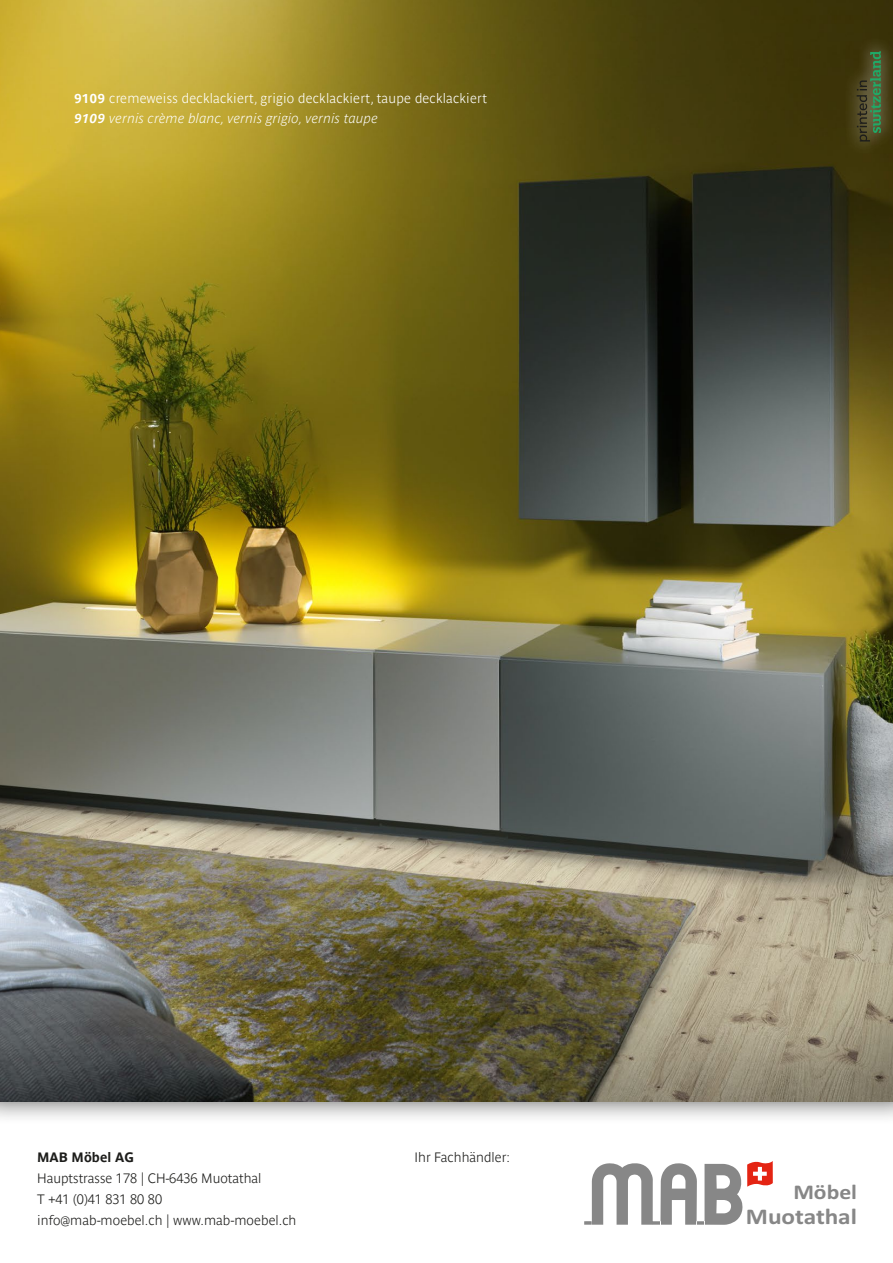
<style>
.page{position:relative;width:893px;height:1263px;background:#fff}
.page>*{position:absolute;margin:0;border:0;box-sizing:border-box;transform-origin:0 0}
.t1{font:700 22.65px "Calibri";color:#878787;scale:1.12 1}
.t2{font:700 21.15px "Calibri";color:#878787;scale:1.12 1}
.grundtext{font:700 13.5px "Parisine Std Clair";color:#1d1d1b}
.grundtext-2{font:700 13.5px "Parisine Std Clair";letter-spacing:.015em;color:#fff}
.grundtext-3{font:italic 700 13.5px "Parisine Std Clair";letter-spacing:.015em;color:#fff}
.grundtext-4{font:700 13.5px "Parisine Std";color:#1d1d1b}
.s1{font-family:"Parisine Std";font-size:12.75px}
</style>
<div class="page">
<div style="left:0;top:0;width:893px;height:1125px;background:#1d1d1b;opacity:.75"></div>
<img style="left:0;top:0;width:893px;height:1101px">
<svg style="left:584px;top:1161px;width:189px;height:64px"></svg>
<div style="left:843px;top:36px;width:50px;height:121px;background:#fff;opacity:.8"></div>
<svg style="left:857px;top:51px;width:24px;height:91px;background:#485933"></svg>
<p class="grundtext-2" style="left:74px;top:90px;width:414px"><span class="s1">9109</span> cremeweiss decklackiert, grigio decklackiert, taupe decklackiert</p>
<p class="grundtext-3" style="left:74px;top:111px;width:305px"><span class="s1">9109</span> vernis crème blanc, vernis grigio, vernis taupe</p>
<p class="grundtext-4" style="left:37px;top:1150px;width:98px">MAB Möbel AG</p>
<p class="grundtext" style="left:37px;top:1171px;width:226px">Hauptstrasse 178 | CH-6436 Muotathal</p>
<p class="grundtext" style="left:37px;top:1191px;width:126px">T +41 (0)41 831 80 80</p>
<p class="grundtext" style="left:37px;top:1212px;width:261px">info@mab-moebel.ch | www.mab-moebel.ch</p>
<p class="grundtext" style="left:415px;top:1150px;width:97px">Ihr Fachhändler:</p>
<p class="t2" style="left:793px;top:1179px;width:58px">Möbel</p>
<p class="t1" style="left:746px;top:1202px;width:101px">Muotathal</p>
</div>
